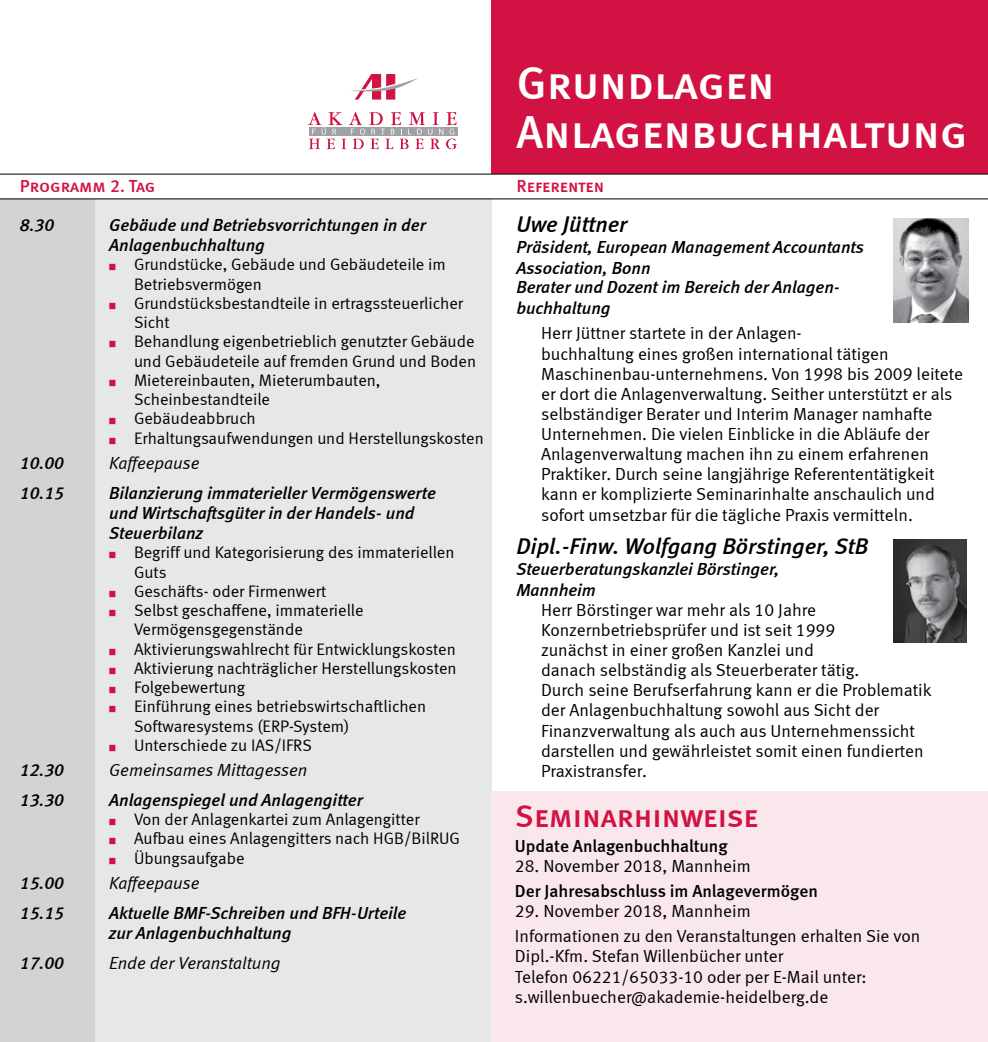
<style>
.page{position:relative;width:988px;height:1042px;background:#fff}
.page>*{position:absolute;margin:0;border:0;box-sizing:border-box;transform-origin:0 0}
.t1{font:46.38px/49px "Meta Medium LF Caps";color:#fff}
.t2{font:31.5px "Meta Medium LF Caps";color:#d11242}
.t3{font:italic 22.75px "Meta Medium LF";color:#000}
.t4{font:17.5px/20.1px "Meta Normal LF";color:#000}
.t5{font:italic 17.5px/20.1px "Meta Medium LF";color:#000}
.t6{font:italic 17.5px "Meta Normal LF";letter-spacing:-.005em;color:#000}
.t7{font:17.5px "Meta Medium LF";letter-spacing:-.005em;color:#000}
.t8{font:17.5px "Meta Medium LF Caps";color:#d11242}
.t9{font:16.62px/19.2px "Meta Normal";color:#000}
.s1{color:#d11242}
</style>
<div class="page">
<div style="left:491px;top:0;width:496px;height:174px;background:#d11242"></div>
<svg style="left:351px;top:74px;width:67px;height:25px"></svg>
<svg style="left:308px;top:112px;width:149px;height:37px"></svg>
<div style="left:0;top:198px;width:491px;height:844px;background:#e6e7e8"></div>
<div style="left:0;top:199px;width:94px;height:843px;background:#d1d3d4"></div>
<hr style="left:0;top:198px;width:987px;height:1px;background:#000">
<hr style="left:0;top:174px;width:987px;height:1px;background:#000">
<img style="left:893px;top:218px;width:74px;height:104px">
<img style="left:893px;top:539px;width:73px;height:103px">
<div style="left:491px;top:791px;width:496px;height:251px;background:#fae7ec"></div>
<p class="t8" style="left:20px;top:176px;width:137px">Programm 2. Tag</p>
<p class="t5" style="left:20px;top:214px;width:36px">8.30</p>
<p class="t5" style="left:109px;top:214px;width:318px">Gebäude und Betriebsvorrichtungen in der<br>Anlagenbuchhaltung</p>
<p class="t9" style="left:134px;top:255px;width:313px;text-indent:-25px"><span class="s1">■</span> Grundstücke, Gebäude und Gebäudeteile im<br>Betriebsvermögen</p>
<p class="t9" style="left:134px;top:293px;width:330px;text-indent:-25px"><span class="s1">■</span> Grundstücksbestandteile in ertragssteuerlicher<br>Sicht</p>
<p class="t9" style="left:109px;top:332px;width:368px;text-align:right"><span class="s1">■</span> Behandlung eigenbetrieblich genutzter Gebäude und Gebäudeteile auf fremden Grund und Boden</p>
<p class="t9" style="left:134px;top:370px;width:248px;text-indent:-25px"><span class="s1">■</span> Mietereinbauten, Mieterumbauten,<br>Scheinbestandteile</p>
<p class="t9" style="left:109px;top:409px;width:148px"><span class="s1">■</span> Gebäudeabbruch</p>
<p class="t9" style="left:109px;top:428px;width:376px"><span class="s1">■</span> Erhaltungsaufwendungen und Herstellungskosten</p>
<p class="t5" style="left:20px;top:452px;width:46px">10.00</p>
<p class="t6" style="left:109px;top:452px;width:92px">Kaffeepause</p>
<p class="t5" style="left:20px;top:482px;width:46px">10.15</p>
<p class="t5" style="left:109px;top:482px;width:328px">Bilanzierung immaterieller Vermögenswerte und Wirtschaftsgüter in der Handels- und<br>Steuerbilanz</p>
<p class="t9" style="left:134px;top:543px;width:322px;text-indent:-25px"><span class="s1">■</span> Begriff und Kategorisierung des immateriellen<br>Guts</p>
<p class="t9" style="left:109px;top:581px;width:218px"><span class="s1">■</span> Geschäfts- oder Firmenwert</p>
<p class="t9" style="left:134px;top:600px;width:231px;text-indent:-25px"><span class="s1">■</span> Selbst geschaffene, immaterielle<br>Vermögensgegenstände</p>
<p class="t9" style="left:109px;top:639px;width:348px"><span class="s1">■</span> Aktivierungswahlrecht für Entwicklungskosten</p>
<p class="t9" style="left:109px;top:658px;width:349px"><span class="s1">■</span> Aktivierung nachträglicher Herstellungskosten</p>
<p class="t9" style="left:109px;top:677px;width:137px"><span class="s1">■</span> Folgebewertung</p>
<p class="t9" style="left:134px;top:697px;width:293px;text-indent:-25px"><span class="s1">■</span> Einführung eines betriebswirtschaftlichen<br>Softwaresystems (ERP-System)</p>
<p class="t9" style="left:109px;top:735px;width:204px"><span class="s1">■</span> Unterschiede zu IAS/IFRS</p>
<p class="t5" style="left:20px;top:759px;width:46px">12.30</p>
<p class="t6" style="left:109px;top:760px;width:200px">Gemeinsames Mittagessen</p>
<p class="t5" style="left:20px;top:789px;width:46px">13.30</p>
<p class="t5" style="left:109px;top:789px;width:255px">Anlagenspiegel und Anlagengitter</p>
<p class="t9" style="left:109px;top:809px;width:312px"><span class="s1">■</span> Von der Anlagenkartei zum Anlagengitter</p>
<p class="t9" style="left:109px;top:829px;width:352px"><span class="s1">■</span> Aufbau eines Anlagengitters nach HGB/BilRUG</p>
<p class="t9" style="left:109px;top:848px;width:137px"><span class="s1">■</span> Übungsaufgabe</p>
<p class="t5" style="left:20px;top:872px;width:46px">15.00</p>
<p class="t6" style="left:109px;top:872px;width:92px">Kaffeepause</p>
<p class="t5" style="left:20px;top:902px;width:46px">15.15</p>
<p class="t5" style="left:109px;top:902px;width:298px">Aktuelle BMF-Schreiben und BFH-Urteile zur Anlagenbuchhaltung</p>
<p class="t5" style="left:20px;top:952px;width:46px">17.00</p>
<p class="t6" style="left:109px;top:953px;width:173px">Ende der Veranstaltung</p>
<h1 class="t1" style="left:516px;top:58px;width:453px">Grundlagen<br>Anlagenbuchhaltung</h1>
<p class="t8" style="left:516px;top:176px;width:89px">Referenten</p>
<h3 class="t3" style="left:516px;top:211px;width:112px">Uwe Jüttner</h3>
<p class="t5" style="left:516px;top:236px;width:349px;line-height:21px">Präsident, European Management Accountants<br>Association, Bonn</p>
<p class="t5" style="left:516px;top:276px;width:325px;line-height:21px">Berater und Dozent im Bereich der Anlagen&shy;buchhaltung</p>
<p class="t4" style="left:541px;top:323px;width:423px">Herr Jüttner startete in der Anlagen-<br>buchhaltung eines großen international tätigen Maschinenbau-unternehmens. Von 1998 bis 2009 leitete er dort die Anlagenverwaltung. Seither unterstützt er als selbständiger Berater und Interim Manager namhafte Unternehmen. Die vielen Einblicke in die Abläufe der Anlagenverwaltung machen ihn zu einem erfahrenen Praktiker. Durch seine langjährige Referententätigkeit kann er komplizierte Seminarinhalte anschaulich und sofort umsetzbar für die tägliche Praxis vermitteln.</p>
<h3 class="t3" style="left:516px;top:532px;width:353px">Dipl.-Finw. Wolfgang Börstinger, StB</h3>
<p class="t5" style="left:516px;top:558px;width:264px;line-height:21px">Steuerberatungskanzlei Börstinger,<br>Mannheim</p>
<p class="t4" style="left:541px;top:599px;width:392px">Herr Börstinger war mehr als 10 Jahre Konzernbetriebsprüfer und ist seit 1999<br>zunächst in einer großen Kanzlei und<br>danach selbständig als Steuerberater tätig.<br>Durch seine Berufserfahrung kann er die Problematik der Anlagenbuchhaltung sowohl aus Sicht der Finanzverwaltung als auch aus Unternehmenssicht darstellen und gewährleistet somit einen fundierten Praxistransfer.</p>
<h2 class="t2" style="left:515px;top:797px;width:245px">Seminarhinweise</h2>
<p class="t7" style="left:515px;top:835px;width:214px">Update Anlagenbuchhaltung</p>
<p class="t4" style="left:515px;top:855px;width:237px">28. November 2018, Mannheim</p>
<p class="t7" style="left:515px;top:881px;width:304px">Der Jahresabschluss im Anlagevermögen</p>
<p class="t4" style="left:515px;top:898px;width:407px;line-height:25px">29. November 2018, Mannheim<br>Informationen zu den Veranstaltungen erhalten Sie von</p>
<p class="t4" style="left:515px;top:946px;width:353px">Dipl.-Kfm. Stefan Willenbücher unter<br>Telefon 06221/65033-10 oder per E-Mail unter: s.willenbuecher@akademie-heidelberg.de</p>
</div>
